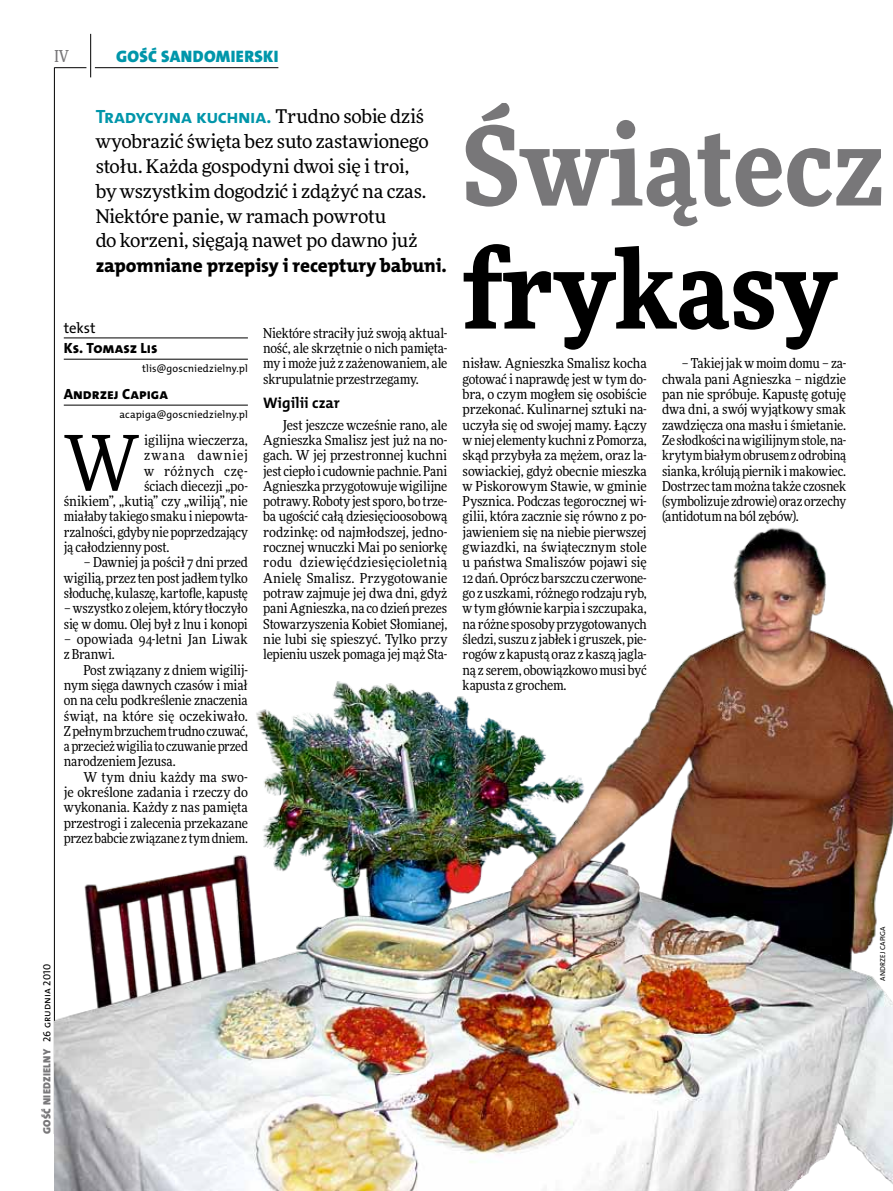
<style>
.page{position:relative;width:893px;height:1191px;background:#fff}
.page>*{position:absolute;margin:0;border:0;box-sizing:border-box;transform-origin:0 0}
.t1{font:900 109.5px "Freeday Narrow";letter-spacing:.005em;color:#787779}
.t2{font:900 109.5px "Freeday Narrow";letter-spacing:.005em;color:#000}
.t3{font:76.95px "Freeday Narrow News";color:#000}
.t4{font:19.35px "The Mix HP8 Ex Bld";letter-spacing:-.01em;color:#000}
.t5{font:19.35px "The Mix HP7 Bld";letter-spacing:-.025em;color:#0096aa}
.t6{font:18.9px/24.9px "Freeday News";letter-spacing:-.015em;color:#000}
.t7{font:16.65px "The Mix HP9 Blk";letter-spacing:.02em;color:#0096aa}
.t8{font:500 16.5px "Freeday Narrow";color:#787779;scale:.9 1}
.t9{font:15.3px "The Mix HP7 Bld";color:#000}
.t10{font:14.85px "The Mix HP8 Ex Bld";letter-spacing:.005em;color:#000}
.t11{font:14.85px "The Mix HP5 Plain";color:#000}
.t12{font:13.65px/15.3px "Freeday Narrow News";letter-spacing:-.01em;color:#000;text-align:justify}
.t13{font:13.65px/15.3px "Freeday Narrow News";letter-spacing:.01em;color:#000}
.t14{font:13.65px "Freeday Narrow News";letter-spacing:.065em;color:#000}
.t15{font:13.65px "Freeday Narrow News";letter-spacing:.035em;color:#000}
.t16{font:10.5px "The Mix HP5 Plain";letter-spacing:.01em;color:#000}
.t17{font:10.5px "The Mix HP9 Blk";letter-spacing:.025em;color:#787779}
.t18{font:7.2px "The Mix HP5 Plain";letter-spacing:.015em;color:#000}
.s1{font-family:"Freeday News";font-size:18.9px;color:#000}
.s2{font-family:"The Mix HP5 Plain";color:#000}
</style>
<div class="page">
<hr style="left:54px;top:67px;width:1px;height:1067px;background:#000">
<hr style="left:90px;top:34px;width:1px;height:43px;background:#000">
<hr style="left:54px;top:67px;width:32px;height:1px;background:#000">
<hr style="left:95px;top:67px;width:183px;height:1px;background:#000">
<img style="left:55px;top:527px;width:838px;height:664px">
<hr style="left:64px;top:338px;width:184px;height:1px;background:#000">
<hr style="left:64px;top:359px;width:184px;height:1px;background:#000">
<hr style="left:64px;top:405px;width:184px;height:1px;background:#000">
<p class="t8" style="left:54px;top:46px;width:17px">IV</p>
<p class="t7" style="left:116px;top:46px;width:164px">GOŚĆ SANDOMIERSKI</p>
<h3 class="t5" style="left:96px;top:104px;width:330px">Tradycyjna kuchnia. <span class="s1">Trudno sobie dziś</span></h3>
<h3 class="t6" style="left:96px;top:128px;width:334px">wyobrazić święta bez suto zastawionego stołu. Każda gospodyni dwoi się i troi, by wszystkim dogodzić i zdążyć na czas.<br>Niektóre panie, w ramach powrotu<br>do korzeni, sięgają nawet po dawno już</h3>
<h3 class="t4" style="left:96px;top:253px;width:353px">zapomniane przepisy i receptury babuni.</h3>
<p class="t11" style="left:64px;top:318px;width:33px">tekst</p>
<p class="t10" style="left:64px;top:338px;width:95px">Ks. Tomasz Lis</p>
<p class="t16" style="left:142px;top:362px;width:107px">tlis@goscniedzielny.pl</p>
<p class="t10" style="left:64px;top:384px;width:105px">Andrzej Capiga</p>
<p class="t16" style="left:119px;top:408px;width:130px">acapiga@goscniedzielny.pl</p>
<h2 class="t3" style="left:64px;top:416px;width:77px">W</h2>
<p class="t12" style="left:144px;top:432px;width:105px">igilijna wieczerza,</p>
<p class="t14" style="left:144px;top:447px;width:105px">zwana dawniej</p>
<p class="t15" style="left:144px;top:462px;width:105px">w różnych czę-</p>
<p class="t12" style="left:144px;top:478px;width:105px">ściach diecezji „po-</p>
<p class="t12" style="left:64px;top:493px;width:186px">śnikiem”, „kutią” czy „wiliją”, nie</p>
<p class="t12" style="left:64px;top:509px;width:186px">miałaby takiego smaku i niepowta-</p>
<p class="t12" style="left:64px;top:524px;width:186px">rzalności, gdyby nie poprzedzający</p>
<p class="t12" style="left:64px;top:539px;width:107px">ją całodzienny post.</p>
<p class="t12" style="left:64px;top:555px;width:186px;text-indent:20px">– Dawniej ja pościł 7 dni przed wigilią, przez ten post jadłem tylko słoduchę, kulaszę, kartofle, kapustę</p>
<p class="t12" style="left:64px;top:600px;width:186px">– wszystko z olejem, który tłoczyło się w domu. Olej był z lnu i konopi</p>
<p class="t13" style="left:64px;top:631px;width:186px">– opowiada 94-letni Jan Liwak z Branwi.</p>
<p class="t12" style="left:64px;top:662px;width:186px;text-indent:20px">Post związany z dniem wigilij&shy;nym sięga dawnych czasów i miał on na celu podkreślenie znaczenia świąt, na które się oczekiwało.<br>Z pełnym brzuchem trudno czuwać, a przecież wigilia to czuwanie przed narodzeniem Jezusa.</p>
<p class="t12" style="left:64px;top:769px;width:186px;text-indent:20px">W tym dniu każdy ma swo&shy;je określone zadania i rzeczy do wykonania. Każdy z nas pamięta przestrogi i zalecenia przekazane przez babcie związane z tym dniem.</p>
<p class="t12" style="left:263px;top:325px;width:186px">Niektóre straciły już swoją aktual&shy;ność, ale skrzętnie o nich pamięta&shy;my i może już z zażenowaniem, ale skrupulatnie przestrzegamy.</p>
<p class="t9" style="left:263px;top:393px;width:78px">Wigilii czar</p>
<p class="t12" style="left:263px;top:417px;width:186px;text-indent:20px">Jest jeszcze wcześnie rano, ale Agnieszka Smalisz jest już na no&shy;gach. W jej przestronnej kuchni jest ciepło i cudownie pachnie. Pani Agnieszka przygotowuje wigilijne potrawy. Roboty jest sporo, bo trze&shy;ba ugościć całą dziesięcioosobową rodzinkę: od najmłodszej, jedno&shy;rocznej wnuczki Mai po seniorkę rodu dziewięćdziesięcioletnią Anielę Smalisz. Przygotowanie potraw zajmuje jej dwa dni, gdyż pani Agnieszka, na co dzień prezes Stowarzyszenia Kobiet Słomianej, nie lubi się spieszyć. Tylko przy lepieniu uszek pomaga jej mąż Sta-</p>
<h1 class="t1" style="left:463px;top:95px;width:423px">Świątecz</h1>
<h1 class="t2" style="left:463px;top:218px;width:375px">frykasy</h1>
<p class="t12" style="left:463px;top:356px;width:186px">nisław. Agnieszka Smalisz kocha gotować i naprawdę jest w tym do&shy;bra, o czym mogłem się osobiście przekonać. Kulinarnej sztuki na&shy;uczyła się od swojej mamy. Łączy w niej elementy kuchni z Pomorza, skąd przybyła za mężem, oraz la&shy;sowiackiej, gdyż obecnie mieszka w Piskorowym Stawie, w gminie Pysznica. Podczas tegorocznej wi&shy;gilii, która zacznie się równo z po&shy;jawieniem się na niebie pierwszej gwiazdki, na świątecznym stole u państwa Smaliszów pojawi się 12 dań. Oprócz barszczu czerwone&shy;go z uszkami, różnego rodzaju ryb, w tym głównie karpia i szczupaka, na różne sposoby przygotowanych śledzi, suszu z jabłek i gruszek, pie&shy;rogów z kapustą oraz z kaszą jagla&shy;ną z serem, obowiązkowo musi być kapusta z grochem.</p>
<p class="t12" style="left:662px;top:356px;width:186px;text-indent:20px">– Takiej jak w moim domu – za&shy;chwala pani Agnieszka – nigdzie pan nie spróbuje. Kapustę gotuję dwa dni, a swój wyjątkowy smak zawdzięcza ona masłu i śmietanie.<br>Ze słodkości na wigilijnym stole, na&shy;krytym białym obrusem z odrobiną sianka, królują piernik i makowiec.<br>Dostrzec tam można także czosnek (symbolizuje zdrowie) oraz orzechy (antidotum na ból zębów).</p>
<p class="t17" style="left:40px;top:1134px;width:171px;rotate:-90deg">GOŚĆ NIEDZIELNY <span class="s2">26 grudnia 2010</span></p>
<p class="t18" style="left:878px;top:980px;width:56px;rotate:-90deg">Andrzej Capiga</p>
</div>
